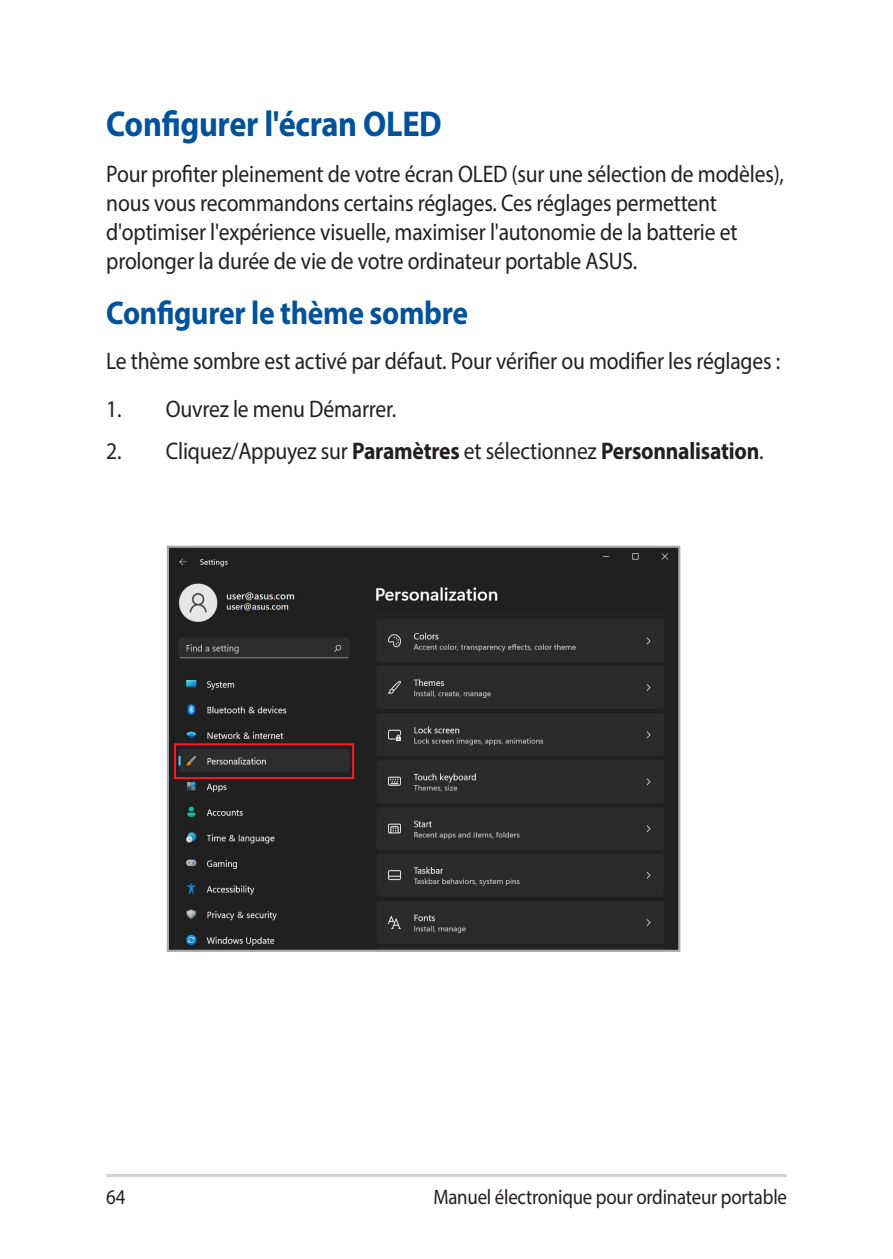
<style>
.page{position:relative;width:893px;height:1259px;background:#fff}
.page>*{position:absolute;margin:0;border:0;box-sizing:border-box;transform-origin:0 0}
.t1{font:700 36px "Myriad Pro";letter-spacing:-.01em;color:#01529a;scale:.9 1}
.t2{font:700 33px "Myriad Pro";letter-spacing:-.01em;color:#01529a;scale:.9 1}
.t3{font:24px/28.8px "Myriad Pro";letter-spacing:-.01em;color:#231f20;scale:.9 1}
.t4{font:21px "Myriad Pro";letter-spacing:-.015em;color:#231f20;scale:.9 1}
.s1{font-weight:700}
</style>
<div class="page">
<hr style="left:106px;top:1174px;width:681px;height:3px;background:#d1d2d4">
<img style="left:170px;top:549px;width:507px;height:400px">
<div style="left:167px;top:546px;width:513px;height:406px;border:2px solid #a8a9ad"></div>
<div style="left:174px;top:743px;width:180px;height:36px;border:2px solid #ee1d23"></div>
<h1 class="t1" style="left:106px;top:101px;width:374px">Configurer l'écran OLED</h1>
<p class="t3" style="left:106px;top:159px;width:755px">Pour profiter pleinement de votre écran OLED (sur une sélection de modèles), nous vous recommandons certains réglages. Ces réglages permettent d'optimiser l'expérience visuelle, maximiser l'autonomie de la batterie et prolonger la durée de vie de votre ordinateur portable ASUS.</p>
<h2 class="t2" style="left:106px;top:292px;width:404px">Configurer le thème sombre</h2>
<p class="t3" style="left:106px;top:346px;width:750px">Le thème sombre est activé par défaut. Pour vérifier ou modifier les réglages :</p>
<p class="t3" style="left:106px;top:394px;width:324px">1. Ouvrez le menu Démarrer.</p>
<p class="t3" style="left:106px;top:436px;width:732px">2. Cliquez/Appuyez sur <span class="s1">Paramètres</span> et sélectionnez <span class="s1">Personnalisation</span>.</p>
<p class="t4" style="left:106px;top:1184px;width:23px">64</p>
<p class="t4" style="left:433px;top:1184px;width:394px">Manuel électronique pour ordinateur portable</p>
</div>
